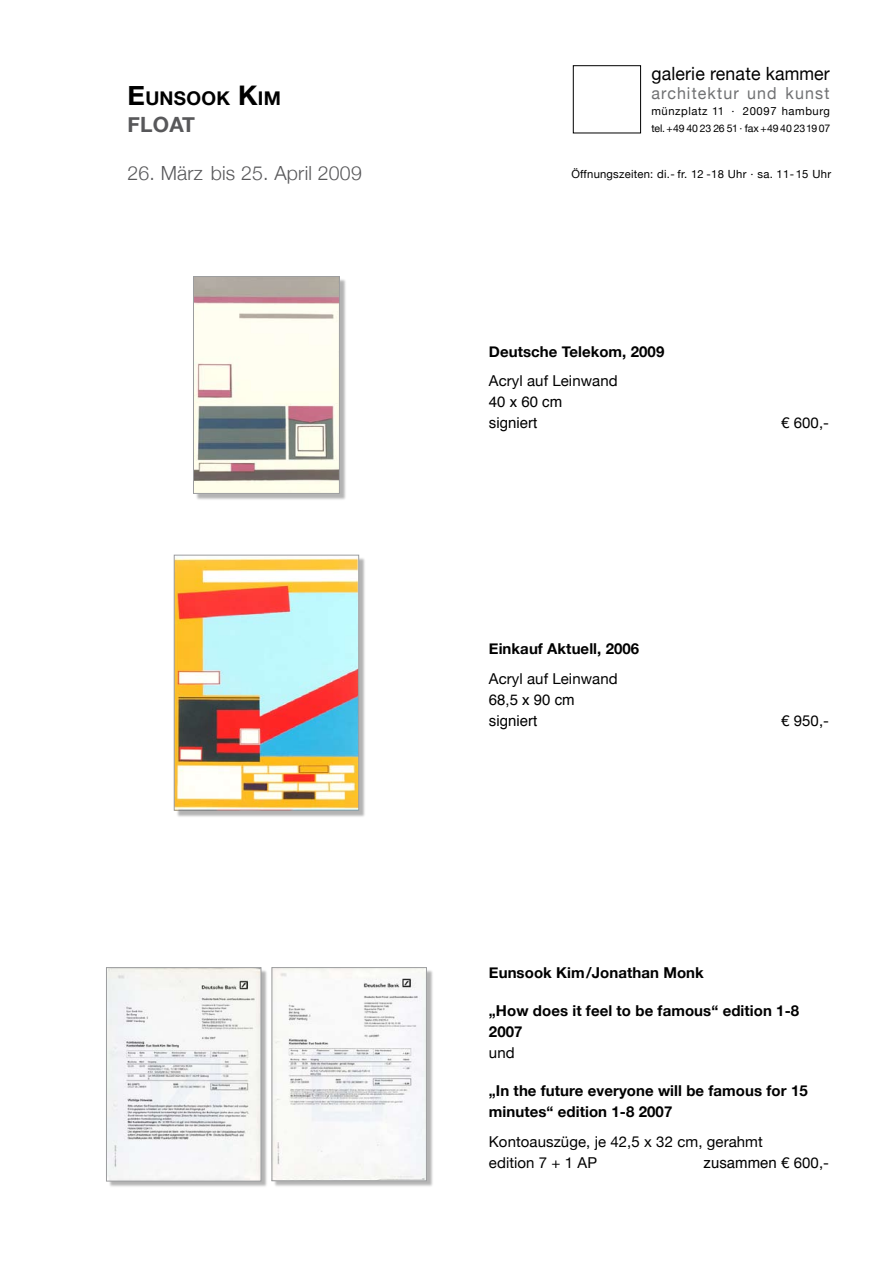
<style>
.page{position:relative;width:893px;height:1263px;background:#fff}
.page>*{position:absolute;margin:0;border:0;box-sizing:border-box;transform-origin:0 0}
.t1{font:700 21px "Helvetica Neue";letter-spacing:.01em;color:#58585a}
.t2{font:300 19.5px "Helvetica Neue";letter-spacing:.01em;color:#58585a}
.t3{font:700 18.9px "Helvetica Neue";letter-spacing:.015em;color:#000}
.t4{font:18.3px "Helvetica Neue";letter-spacing:.01em;color:#000}
.t5{font:16.5px "Helvetica Neue";letter-spacing:.07em;color:#707173}
.t6{font:700 15px/21px "Helvetica Neue";letter-spacing:.005em;color:#000}
.t7{font:15px/21px "Helvetica Neue";letter-spacing:.005em;color:#000}
.t8{font:15px/21px "Helvetica";color:#000}
.t9{font:11.25px "Helvetica Neue";letter-spacing:.03em;color:#000}
.t10{font:11.25px "Helvetica Neue";letter-spacing:.05em;color:#000}
.t11{font:10.5px "Helvetica Neue";letter-spacing:-.01em;color:#000}
.s1{font-size:27px}
.s2{font-family:"Helvetica Neue"}
</style>
<div class="page">
<div style="left:573px;top:65px;width:68px;height:68px;border:1px solid #000"></div>
<div style="left:175px;top:556px;width:191px;height:262px;background:#000;opacity:.3"></div>
<img style="left:176px;top:557px;width:181px;height:251px">
<div style="left:174px;top:555px;width:185px;height:255px;border:1px solid #9c9d9f"></div>
<div style="left:194px;top:277px;width:153px;height:224px;background:#000;opacity:.3"></div>
<img style="left:195px;top:278px;width:143px;height:214px">
<div style="left:193px;top:276px;width:147px;height:218px;border:1px solid #9c9d9f"></div>
<div style="left:273px;top:968px;width:161px;height:220px;background:#000;opacity:.3"></div>
<img style="left:274px;top:969px;width:151px;height:210px">
<div style="left:272px;top:967px;width:155px;height:214px;border:1px solid #9c9d9f"></div>
<div style="left:107px;top:968px;width:162px;height:220px;background:#000;opacity:.3"></div>
<img style="left:108px;top:969px;width:151px;height:210px">
<div style="left:106px;top:967px;width:155px;height:214px;border:1px solid #9c9d9f"></div>
<p class="t3" style="left:128px;top:87px;width:155px"><span class="s1">E</span>unsook <span class="s1">K</span>im</p>
<h1 class="t1" style="left:128px;top:112px;width:69px">FLOAT</h1>
<h2 class="t2" style="left:128px;top:161px;width:236px">26. März bis 25. April 2009</h2>
<p class="t4" style="left:651px;top:62px;width:180px">galerie renate kammer</p>
<p class="t5" style="left:651px;top:83px;width:179px">architektur und kunst</p>
<p class="t10" style="left:651px;top:105px;width:180px">münzplatz 11 · 20097 hamburg</p>
<p class="t11" style="left:651px;top:122px;width:180px">tel. +49 40 23 26 51 · fax +49 40 2319 07</p>
<p class="t9" style="left:571px;top:167px;width:261px">Öffnungszeiten: di.- fr. 12 -18 Uhr · sa. 11-15 Uhr</p>
<p class="t6" style="left:489px;top:340px;width:177px">Deutsche Telekom, 2009</p>
<p class="t7" style="left:489px;top:370px;width:130px">Acryl auf Leinwand</p>
<p class="t8" style="left:489px;top:391px;width:75px">40 x 60 cm signiert</p>
<p class="t6" style="left:489px;top:638px;width:152px">Einkauf Aktuell, 2006</p>
<p class="t7" style="left:489px;top:668px;width:130px">Acryl auf Leinwand</p>
<p class="t8" style="left:489px;top:688px;width:87px">68,5 x 90 cm signiert</p>
<p class="t7" style="left:781px;top:412px;width:49px">€ 600,-</p>
<p class="t7" style="left:781px;top:710px;width:49px">€ 950,-</p>
<p class="t6" style="left:489px;top:962px;width:216px">Eunsook Kim/Jonathan Monk</p>
<p class="t6" style="left:489px;top:1000px;width:312px">„How does it feel to be famous“ edition 1-8<br>2007</p>
<p class="t7" style="left:489px;top:1042px;width:27px">und</p>
<p class="t6" style="left:489px;top:1080px;width:320px">„In the future everyone will be famous for 15 minutes“ edition 1-8 2007</p>
<p class="t7" style="left:489px;top:1130px;width:275px">Kontoauszüge, je 42,5 x 32 cm, gerahmt edition 7 + 1 AP</p>
<p class="t8" style="left:704px;top:1151px;width:127px">zusammen <span class="s2">€ 600,-</span></p>
</div>
